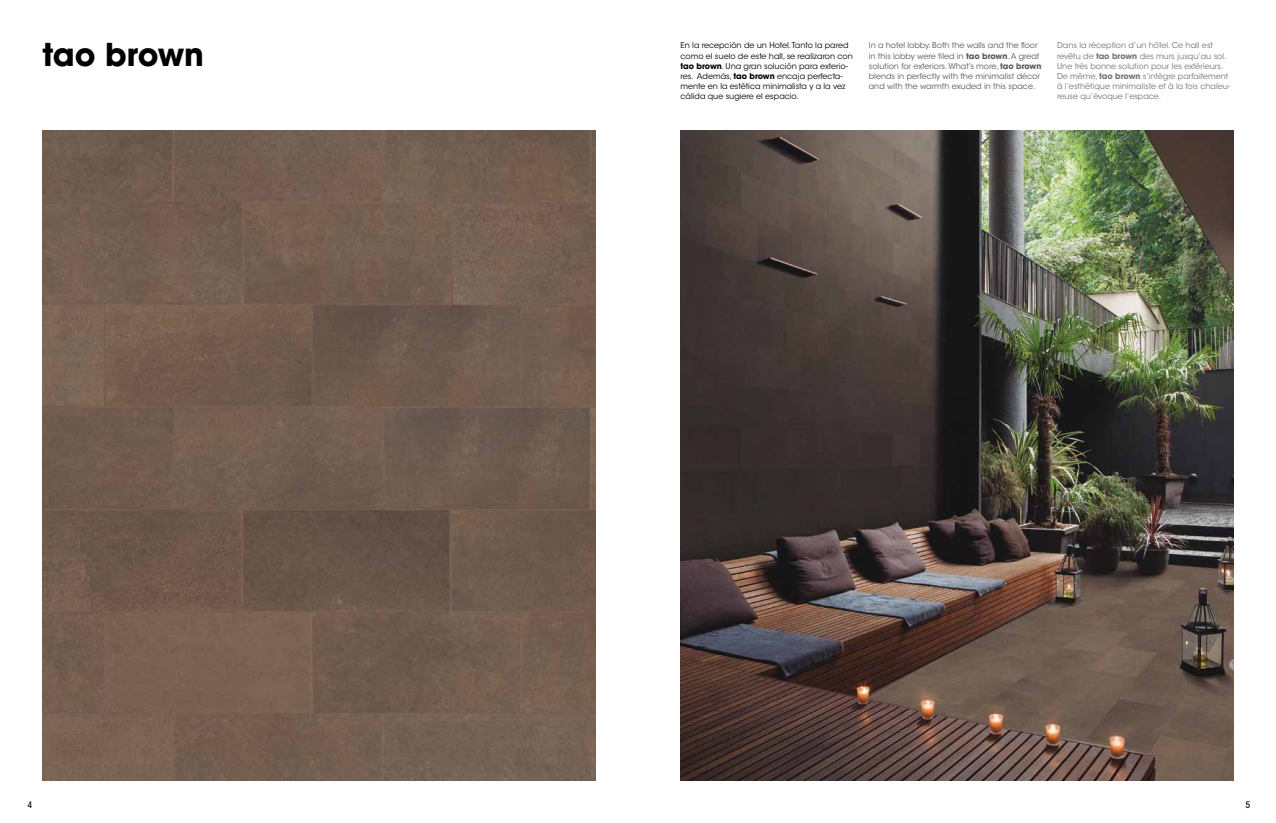
<style>
.page{position:relative;width:1276px;height:823px;background:#fff}
.page>*{position:absolute;margin:0;border:0;box-sizing:border-box;transform-origin:0 0}
.t1{font:700 31.2px "ITC Avant Garde Std";letter-spacing:-.01em;color:#000}
.t2{font:500 condensed 9px "ITC Avant Garde Std";color:#000}
.t3{font:8px/10px "ITC Avant Garde Std";color:#737475}
.t4{font:8px/10px "ITC Avant Garde Std";color:#000}
.t5{font:8px/10px "ITC Avant Garde Std";color:#58585a}
.s1{font-weight:700}
</style>
<div class="page">
<img style="left:43px;top:130px;width:552px;height:650px">
<img style="left:680px;top:130px;width:553px;height:650px">
<h1 class="t1" style="left:43px;top:34px;width:163px">tao brown</h1>
<p class="t4" style="left:680px;top:41px;width:174px">En la recepción de un Hotel. Tanto la pared como el suelo de este hall, se realizaron con <span class="s1">tao brown</span>. Una gran solución para exterio&shy;res. Además, <span class="s1">tao brown</span> encaja perfecta&shy;mente en la estética minimalista y a la vez cálida que sugiere el espacio.</p>
<p class="t5" style="left:869px;top:41px;width:174px">In a hotel lobby. Both the walls and the floor in this lobby were tiled in <span class="s1">tao brown</span>. A great solution for exteriors. What’s more, <span class="s1">tao brown </span>blends in perfectly with the minimalist décor and with the warmth exuded in this space.</p>
<p class="t3" style="left:1057px;top:41px;width:174px">Dans la réception d’un hôtel. Ce hall est revêtu de <span class="s1">tao brown</span> des murs jusqu’au sol.<br>Une très bonne solution pour les extérieurs.<br>De même, <span class="s1">tao brown</span> s’intègre parfaitement à l’esthétique minimaliste et à la fois chaleu&shy;reuse qu’évoque l’espace.</p>
<p class="t2" style="left:27px;top:798px;width:6px">4</p>
<p class="t2" style="left:1245px;top:798px;width:6px">5</p>
</div>
